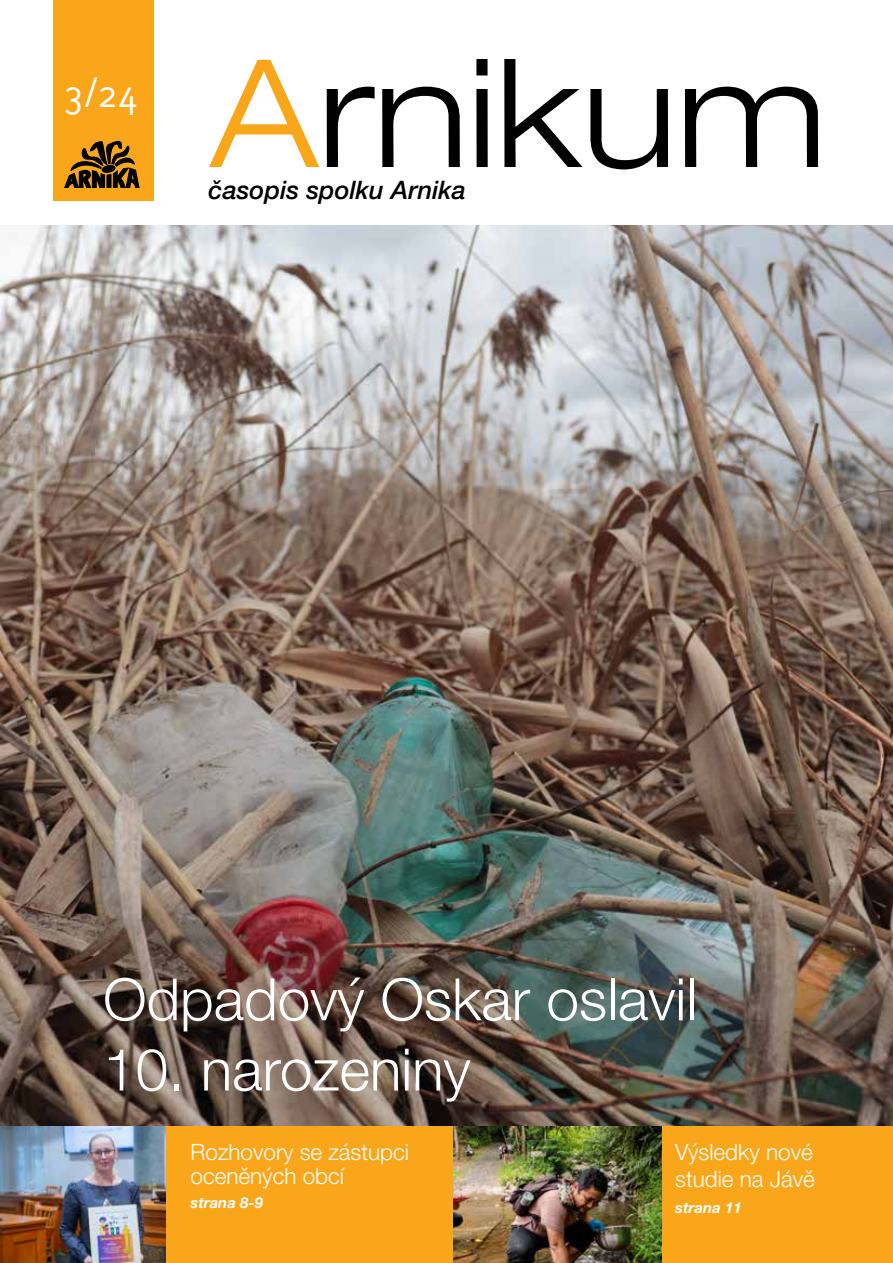
<style>
.page{position:relative;width:893px;height:1263px;background:#fff}
.page>*{position:absolute;margin:0;border:0;box-sizing:border-box;transform-origin:0 0}
.t1{font:300 expanded 150px "Helvetica Neue LT Pro";color:#000}
.t2{font:300 58.5px "Helvetica Neue LT Pro";color:#fff}
.t3{font:34.5px "Lacuna";color:#fff}
.t4{font:italic 500 25.5px "Helvetica Neue LT Pro";color:#000}
.t5{font:300 22.5px/27px "Helvetica Neue LT Pro";color:#fff}
.t6{font:italic 700 15px "Helvetica Neue LT Pro";color:#fff}
.s1{color:#faa61a}
</style>
<div class="page">
<img style="left:0;top:225px;width:893px;height:902px">
<div style="left:53px;top:0;width:100px;height:200px;background:#faa61a"></div>
<svg style="left:64px;top:140px;width:76px;height:48px"></svg>
<div style="left:0;top:1127px;width:893px;height:136px;background:#faa61a"></div>
<img style="left:454px;top:1127px;width:207px;height:136px">
<img style="left:0;top:1127px;width:166px;height:136px">
<h3 class="t3" style="left:63px;top:73px;width:77px">3/24</h3>
<h1 class="t1" style="left:210px;top:24px;width:618px"><span class="s1">A</span>rnikum</h1>
<p class="t4" style="left:209px;top:175px;width:259px">časopis spolku Arnika</p>
<h2 class="t2" style="left:103px;top:964px;width:595px">Odpadový Oskar oslavil</h2>
<h2 class="t2" style="left:103px;top:1034px;width:369px">10. narozeniny</h2>
<p class="t5" style="left:191px;top:1139px;width:220px;line-height:24px">Rozhovory se zástupci oceněných obcí</p>
<p class="t6" style="left:191px;top:1193px;width:74px">strana 8-9</p>
<p class="t5" style="left:675px;top:1138px;width:141px">Výsledky nové studie na Jávě</p>
<p class="t6" style="left:675px;top:1198px;width:68px">strana 11</p>
</div>
